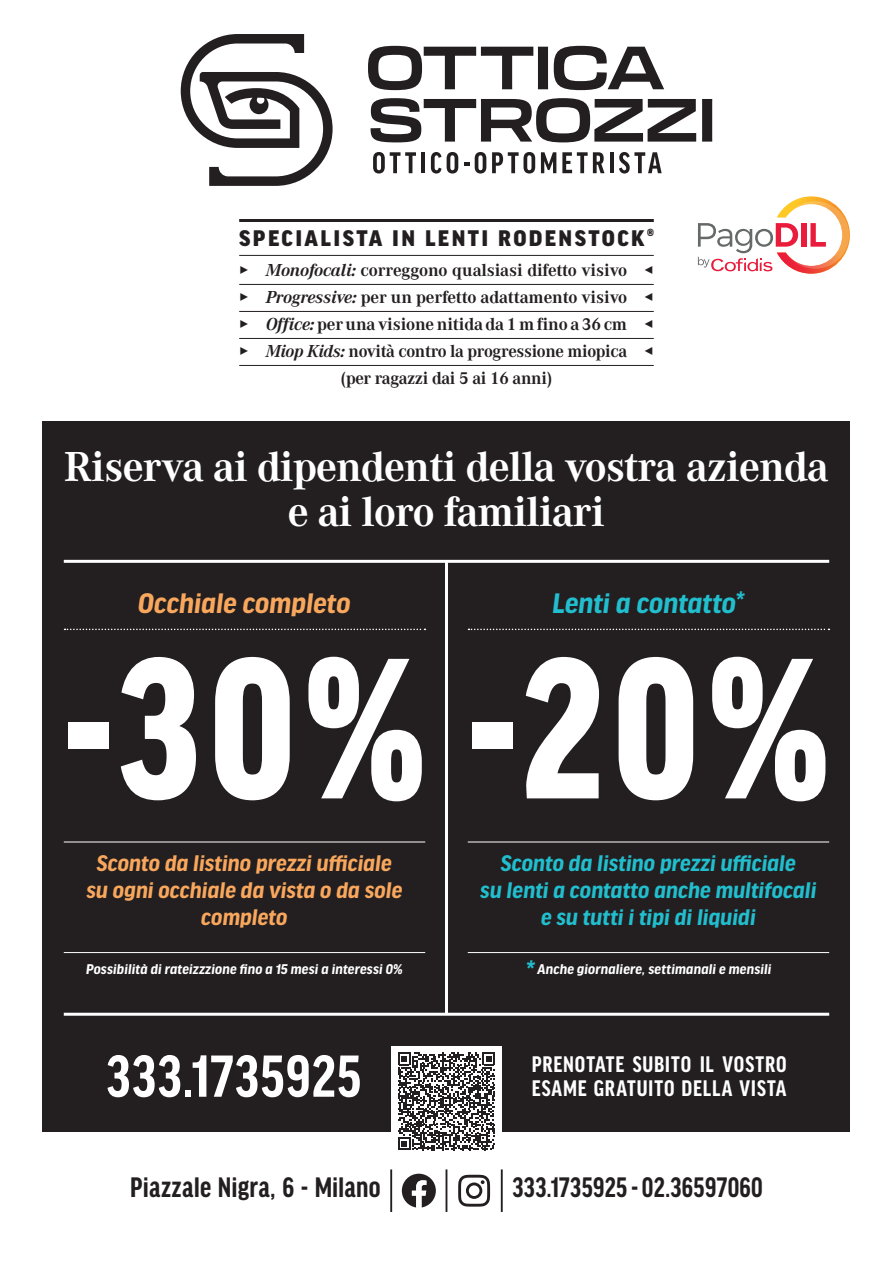
<style>
.page{position:relative;width:893px;height:1263px;background:#fff}
.page>*{position:absolute;margin:0;border:0;box-sizing:border-box;transform-origin:0 0}
.t1{font:900 condensed 213px "Good Headline Pro";color:#fff}
.t2{font:700 condensed 63px "Good Headline Pro";letter-spacing:.02em;color:#fff}
.t3{font:700 43.5px/45px "Corporate A Pro";letter-spacing:-.02em;color:#fff;text-align:center}
.t4{font:700 condensed 30px "Good Headline Pro";letter-spacing:.01em;color:#231f20;scale:.96 1}
.t5{font:700 condensed 30px "Good Headline Pro";letter-spacing:.01em;color:#231f20}
.t6{font:italic 700 30px "Good Headline Pro";letter-spacing:-.005em;color:#f9a75d}
.t7{font:italic 700 30px "Good Headline Pro";letter-spacing:-.005em;color:#21bece}
.t8{font:italic 700 24px/27px "Good Headline Pro";letter-spacing:-.005em;color:#21bece;text-align:center}
.t9{font:italic 700 24px/27px "Good Headline Pro";letter-spacing:-.005em;color:#f9a75d;text-align:center}
.t10{font:700 condensed 24px/24px "Good Headline Pro";letter-spacing:.035em;color:#fff}
.t11{font:900 24px "Good Headline Pro";letter-spacing:.1em;color:#231f20}
.t12{font:700 18px/27px "Corporate A";letter-spacing:-.01em;color:#231f20;text-align:justify}
.t13{font:italic 700 15px "Good Headline Pro";color:#fff}
.s1{font-style:italic}
.s2{font-size:30px;color:#21bece}
</style>
<div class="page">
<div style="left:43px;top:421px;width:807px;height:710px;background:#231f20"></div>
<svg style="left:373px;top:152px;width:43px;height:21px"></svg>
<hr style="left:421px;top:152px;width:4px;height:21px;background:#231f20">
<svg style="left:431px;top:152px;width:10px;height:21px"></svg>
<svg style="left:447px;top:152px;width:11px;height:21px"></svg>
<svg style="left:464px;top:162px;width:5px;height:3px"></svg>
<svg style="left:475px;top:152px;width:11px;height:21px"></svg>
<svg style="left:492px;top:152px;width:43px;height:21px"></svg>
<svg style="left:541px;top:152px;width:15px;height:21px"></svg>
<svg style="left:562px;top:152px;width:42px;height:21px"></svg>
<hr style="left:610px;top:152px;width:4px;height:21px;background:#231f20">
<svg style="left:619px;top:152px;width:43px;height:21px"></svg>
<svg style="left:368px;top:46px;width:180px;height:44px"></svg>
<svg style="left:554px;top:46px;width:110px;height:44px"></svg>
<svg style="left:181px;top:34px;width:152px;height:152px"></svg>
<svg style="left:371px;top:98px;width:325px;height:44px"></svg>
<svg style="left:702px;top:99px;width:10px;height:43px"></svg>
<svg style="left:402px;top:1174px;width:34px;height:34px"></svg>
<svg style="left:458px;top:1175px;width:32px;height:31px"></svg>
<hr style="left:446px;top:1169px;width:1px;height:43px;background:#231f20">
<hr style="left:239px;top:219px;width:415px;height:3px;background:#231f20">
<hr style="left:64px;top:560px;width:765px;height:3px;background:#fff">
<hr style="left:390px;top:1169px;width:2px;height:43px;background:#231f20">
<hr style="left:64px;top:1013px;width:765px;height:3px;background:#fff">
<hr style="left:239px;top:255px;width:415px;height:1px;background:#231f20">
<hr style="left:239px;top:284px;width:415px;height:1px;background:#231f20">
<hr style="left:239px;top:311px;width:415px;height:1px;background:#231f20">
<hr style="left:239px;top:338px;width:415px;height:1px;background:#231f20">
<hr style="left:239px;top:365px;width:415px;height:1px;background:#231f20">
<hr style="left:501px;top:1169px;width:2px;height:43px;background:#231f20">
<hr style="left:445px;top:561px;width:3px;height:453px;background:#fff">
<svg style="left:65px;top:629px;width:360px;height:1px"></svg>
<hr style="left:64px;top:842px;width:361px;height:1px;background:#fff">
<svg style="left:698px;top:196px;width:152px;height:78px"></svg>
<svg style="left:781px;top:201px;width:68px;height:68px"></svg>
<hr style="left:64px;top:952px;width:361px;height:1px;background:#fff">
<svg style="left:468px;top:629px;width:361px;height:1px"></svg>
<hr style="left:468px;top:842px;width:361px;height:1px;background:#fff">
<hr style="left:468px;top:952px;width:361px;height:1px;background:#fff">
<div style="left:391px;top:1046px;width:111px;height:111px;background:#fff"></div>
<svg style="left:398px;top:1052px;width:97px;height:98px"></svg>
<h3 class="t11" style="left:239px;top:227px;width:416px">SPECIALISTA IN LENTI RODENSTOCK®</h3>
<p class="t12" style="left:266px;top:256px;width:363px;text-align:center"><span class="s1">Monofocali:</span> correggono qualsiasi difetto visivo <span class="s1">Progressive:</span> per un perfetto adattamento visivo <span class="s1">Office:</span> per una visione nitida da 1 m fino a 36 cm <span class="s1">Miop Kids:</span> novità contro la progressione miopica (per ragazzi dai 5 ai 16 anni)</p>
<p class="t12" style="left:644px;top:256px;width:11px">◂ ◂ ◂ ◂</p>
<p class="t12" style="left:239px;top:256px;width:11px">▸ ▸ ▸ ▸</p>
<h3 class="t3" style="left:64px;top:442px;width:766px">Riserva ai dipendenti della vostra azienda e ai loro familiari</h3>
<h3 class="t6" style="left:138px;top:589px;width:214px">Occhiale completo</h3>
<h3 class="t7" style="left:553px;top:589px;width:193px">Lenti a contatto*</h3>
<h1 class="t1" style="left:64px;top:630px;width:767px">-30%-20%</h1>
<h3 class="t9" style="left:87px;top:851px;width:317px">Sconto da listino prezzi ufficiale su ogni occhiale da vista o da sole completo</h3>
<p class="t13" style="left:86px;top:962px;width:318px">Possibilità di rateizzzione fino a 15 mesi a interessi 0%</p>
<h3 class="t8" style="left:480px;top:851px;width:338px">Sconto da listino prezzi ufficiale<br>su lenti a contatto anche multifocali e su tutti i tipi di liquidi</h3>
<p class="t13" style="left:525px;top:962px;width:248px"><span class="s2">*</span> Anche giornaliere, settimanali e mensili</p>
<h2 class="t2" style="left:106px;top:1047px;width:257px">333.1735925</h2>
<h3 class="t10" style="left:532px;top:1053px;width:256px">PRENOTATE SUBITO IL VOSTRO<br>ESAME GRATUITO DELLA VISTA</h3>
<h3 class="t5" style="left:130px;top:1173px;width:252px">Piazzale Nigra, 6 - Milano</h3>
<h3 class="t4" style="left:512px;top:1173px;width:262px">333.1735925 - 02.36597060</h3>
</div>
